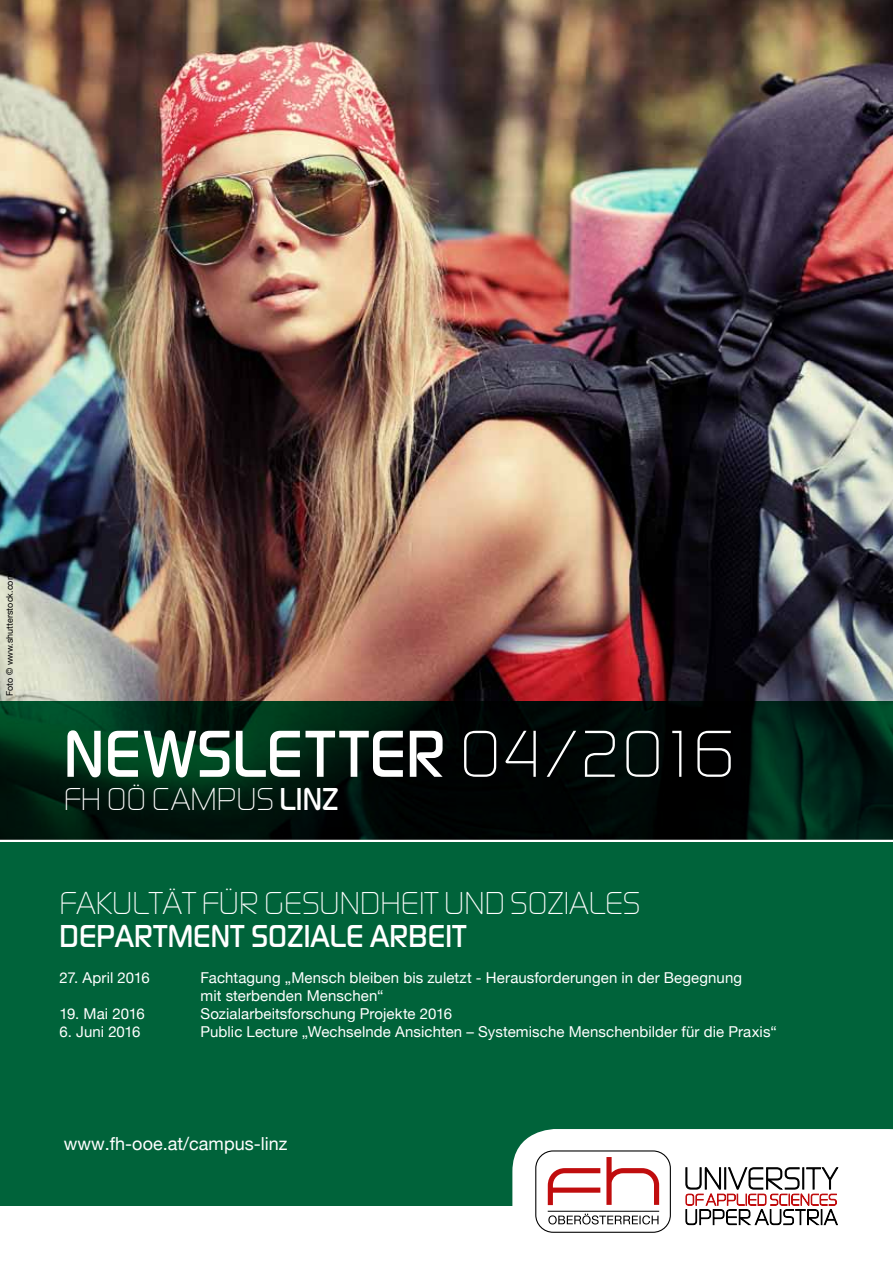
<style>
.page{position:relative;width:893px;height:1263px;background:#fff}
.page>*{position:absolute;margin:0;border:0;box-sizing:border-box;transform-origin:0 0}
.t1{font:500 69px "Digital Sans EF";letter-spacing:.23em;color:#fff}
.t2{font:300 33px "Digital Sans EF";color:#fff}
.t3{font:500 33px "Digital Sans EF";color:#fff}
.t4{font:18px "Helvetica Neue";color:#fff}
.t5{font:15px/18px "Helvetica Neue";letter-spacing:.005em;color:#fff}
.t6{font:15px "Helvetica Neue";letter-spacing:-.015em;color:#fff}
.t7{font:9px "Helvetica Neue";color:#000}
.s1{font-weight:300}
.s2{font-weight:500}
</style>
<div class="page">
<div style="left:0;top:842px;width:893px;height:363px;background:#00633a"></div>
<img style="left:0;top:0;width:893px;height:702px">
<svg style="left:0;top:702px;width:893px;height:138px;background:#00180e"></svg>
<div style="left:512px;top:1129px;width:381px;height:102px;background:#fff"></div>
<div style="left:536px;top:1151px;width:134px;height:81px;background:#fff;border-radius:17px"></div>
<svg style="left:548px;top:1168px;width:52px;height:37px"></svg>
<svg style="left:606px;top:1157px;width:53px;height:48px"></svg>
<hr style="left:548px;top:1211px;width:111px;height:1px;background:#000">
<svg style="left:548px;top:1214px;width:110px;height:10px"></svg>
<div style="left:535px;top:1150px;width:136px;height:83px;border:1px solid #000;border-radius:17px"></div>
<svg style="left:685px;top:1167px;width:153px;height:58px"></svg>
<p class="t7" style="left:2px;top:696px;width:125px;rotate:-90deg">Foto © www.shutterstock.com</p>
<h1 class="t1" style="left:64px;top:713px;width:673px">NEWSLETTER <span class="s1">04/2016</span></h1>
<h2 class="t2" style="left:64px;top:780px;width:231px">FH OÖ CAMPUS <span class="s2">LINZ</span></h2>
<h2 class="t2" style="left:60px;top:883px;width:582px">FAKULTÄT FÜR GESUNDHEIT UND SOZIALES</h2>
<h2 class="t3" style="left:60px;top:916px;width:402px">DEPARTMENT SOZIALE ARBEIT</h2>
<p class="t5" style="left:60px;top:967px;width:92px">27. April 2016</p>
<p class="t5" style="left:201px;top:967px;width:543px">Fachtagung „Mensch bleiben bis zuletzt - Herausforderungen in der Begegnung mit sterbenden Menschen“</p>
<p class="t6" style="left:60px;top:1000px;width:87px">19. Mai 2016</p>
<p class="t5" style="left:201px;top:1003px;width:253px">Sozialarbeitsforschung Projekte 2016</p>
<p class="t5" style="left:60px;top:1021px;width:83px">6. Juni 2016</p>
<p class="t5" style="left:201px;top:1021px;width:578px">Public Lecture „Wechselnde Ansichten – Systemische Menschenbilder für die Praxis“</p>
<p class="t4" style="left:64px;top:1129px;width:225px">www.fh-ooe.at/campus-linz</p>
</div>
